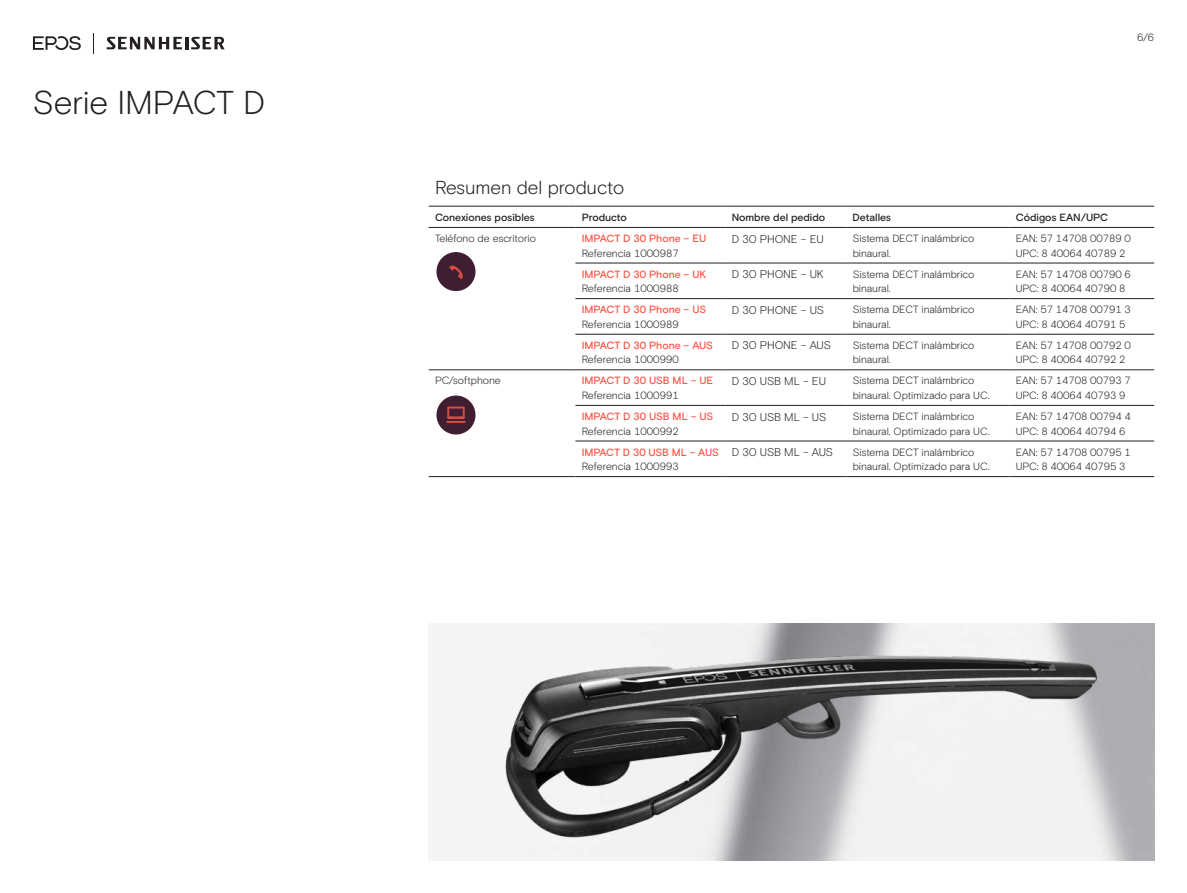
<style>
.page{position:relative;width:1187px;height:893px;background:#fff}
.page>*{position:absolute;margin:0;border:0;box-sizing:border-box;transform-origin:0 0}
.t1{font:300 33px "EPOS Basis";letter-spacing:-.01em;color:#231f20}
.t2{font:300 18.75px "EPOS Basis";letter-spacing:-.005em;color:#231f20}
.t3{font:300 11.25px "EPOS Basis";letter-spacing:-.015em;color:#231f20}
.t4{font:300 10.5px/14.7px "EPOS Basis";letter-spacing:-.01em;color:#231f20}
.t5{font:500 10.5px "EPOS Basis";letter-spacing:-.01em;color:#ff5549}
.t6{font:500 10.5px "EPOS Basis";color:#231f20}
</style>
<div class="page">
<img style="left:433px;top:629px;width:713px;height:226px">
<svg style="left:93px;top:33px;width:1px;height:20px"></svg>
<svg style="left:107px;top:37px;width:118px;height:12px"></svg>
<svg style="left:33px;top:36px;width:48px;height:14px"></svg>
<hr style="left:428px;top:476px;width:147px;height:1px;background:#231f20">
<hr style="left:725px;top:206px;width:121px;height:1px;background:#231f20">
<hr style="left:846px;top:206px;width:163px;height:1px;background:#231f20">
<hr style="left:1009px;top:206px;width:145px;height:1px;background:#231f20">
<hr style="left:428px;top:206px;width:147px;height:1px;background:#231f20">
<hr style="left:575px;top:206px;width:150px;height:1px;background:#231f20">
<hr style="left:575px;top:227px;width:150px;height:1px;background:#231f20">
<hr style="left:725px;top:227px;width:121px;height:1px;background:#231f20">
<hr style="left:846px;top:227px;width:163px;height:1px;background:#231f20">
<hr style="left:1009px;top:227px;width:145px;height:1px;background:#231f20">
<hr style="left:575px;top:263px;width:150px;height:1px;background:#231f20">
<hr style="left:725px;top:263px;width:121px;height:1px;background:#231f20">
<hr style="left:846px;top:263px;width:163px;height:1px;background:#231f20">
<hr style="left:1009px;top:263px;width:145px;height:1px;background:#231f20">
<hr style="left:575px;top:298px;width:150px;height:1px;background:#231f20">
<hr style="left:725px;top:298px;width:121px;height:1px;background:#231f20">
<hr style="left:846px;top:298px;width:163px;height:1px;background:#231f20">
<hr style="left:1009px;top:298px;width:145px;height:1px;background:#231f20">
<hr style="left:575px;top:334px;width:150px;height:1px;background:#231f20">
<hr style="left:725px;top:334px;width:121px;height:1px;background:#231f20">
<hr style="left:846px;top:334px;width:163px;height:1px;background:#231f20">
<hr style="left:1009px;top:334px;width:145px;height:1px;background:#231f20">
<hr style="left:575px;top:370px;width:150px;height:1px;background:#231f20">
<hr style="left:725px;top:370px;width:121px;height:1px;background:#231f20">
<hr style="left:846px;top:370px;width:163px;height:1px;background:#231f20">
<hr style="left:1009px;top:370px;width:145px;height:1px;background:#231f20">
<hr style="left:575px;top:405px;width:150px;height:1px;background:#231f20">
<hr style="left:725px;top:405px;width:121px;height:1px;background:#231f20">
<hr style="left:846px;top:405px;width:163px;height:1px;background:#231f20">
<hr style="left:1009px;top:405px;width:145px;height:1px;background:#231f20">
<hr style="left:575px;top:441px;width:150px;height:1px;background:#231f20">
<hr style="left:725px;top:441px;width:121px;height:1px;background:#231f20">
<hr style="left:846px;top:441px;width:163px;height:1px;background:#231f20">
<hr style="left:1009px;top:441px;width:145px;height:1px;background:#231f20">
<hr style="left:575px;top:476px;width:150px;height:1px;background:#231f20">
<hr style="left:725px;top:476px;width:121px;height:1px;background:#231f20">
<hr style="left:846px;top:476px;width:163px;height:1px;background:#231f20">
<hr style="left:1009px;top:476px;width:145px;height:1px;background:#231f20">
<hr style="left:428px;top:227px;width:147px;height:1px;background:#231f20">
<hr style="left:428px;top:370px;width:147px;height:1px;background:#231f20">
<div style="left:436px;top:252px;width:39px;height:39px;background:#3f1e31;border-radius:50%"></div>
<svg style="left:449px;top:265px;width:14px;height:14px"></svg>
<div style="left:436px;top:395px;width:39px;height:39px;background:#3f1e31;border-radius:50%"></div>
<svg style="left:446px;top:407px;width:19px;height:16px"></svg>
<h1 class="t1" style="left:33px;top:83px;width:234px">Serie IMPACT D</h1>
<p class="t4" style="left:1137px;top:30px;width:18px">6/6</p>
<h2 class="t2" style="left:435px;top:177px;width:190px">Resumen del producto</h2>
<p class="t6" style="left:435px;top:211px;width:101px">Conexiones posibles</p>
<p class="t6" style="left:581px;top:211px;width:46px">Producto</p>
<p class="t6" style="left:731px;top:211px;width:95px">Nombre del pedido</p>
<p class="t6" style="left:852px;top:211px;width:40px">Detalles</p>
<p class="t6" style="left:1015px;top:211px;width:94px">Códigos EAN/UPC</p>
<p class="t4" style="left:435px;top:231px;width:102px">Teléfono de escritorio</p>
<p class="t5" style="left:581px;top:232px;width:126px">IMPACT D 30 Phone – EU</p>
<p class="t4" style="left:581px;top:246px;width:99px">Referencia 1000987</p>
<p class="t3" style="left:731px;top:232px;width:94px">D 30 PHONE – EU</p>
<p class="t4" style="left:852px;top:231px;width:123px">Sistema DECT inalámbrico binaural.</p>
<p class="t4" style="left:1015px;top:231px;width:116px">EAN: 57 14708 00789 0<br>UPC: 8 40064 40789 2</p>
<p class="t5" style="left:581px;top:268px;width:126px">IMPACT D 30 Phone – UK</p>
<p class="t4" style="left:581px;top:281px;width:99px">Referencia 1000988</p>
<p class="t3" style="left:731px;top:268px;width:93px">D 30 PHONE – UK</p>
<p class="t4" style="left:852px;top:267px;width:123px">Sistema DECT inalámbrico binaural.</p>
<p class="t4" style="left:1015px;top:267px;width:116px">EAN: 57 14708 00790 6<br>UPC: 8 40064 40790 8</p>
<p class="t5" style="left:581px;top:303px;width:126px">IMPACT D 30 Phone – US</p>
<p class="t4" style="left:581px;top:317px;width:99px">Referencia 1000989</p>
<p class="t3" style="left:731px;top:303px;width:94px">D 30 PHONE – US</p>
<p class="t4" style="left:852px;top:302px;width:123px">Sistema DECT inalámbrico binaural.</p>
<p class="t4" style="left:1015px;top:302px;width:116px">EAN: 57 14708 00791 3<br>UPC: 8 40064 40791 5</p>
<p class="t5" style="left:581px;top:339px;width:133px">IMPACT D 30 Phone – AUS</p>
<p class="t4" style="left:581px;top:353px;width:99px">Referencia 1000990</p>
<p class="t3" style="left:731px;top:339px;width:101px">D 30 PHONE – AUS</p>
<p class="t4" style="left:852px;top:338px;width:123px">Sistema DECT inalámbrico binaural.</p>
<p class="t4" style="left:1015px;top:338px;width:116px">EAN: 57 14708 00792 0<br>UPC: 8 40064 40792 2</p>
<p class="t4" style="left:435px;top:373px;width:67px">PC/softphone</p>
<p class="t5" style="left:581px;top:375px;width:133px">IMPACT D 30 USB ML – UE</p>
<p class="t4" style="left:581px;top:388px;width:99px">Referencia 1000991</p>
<p class="t3" style="left:731px;top:374px;width:96px">D 30 USB ML – EU</p>
<p class="t4" style="left:852px;top:373px;width:138px">Sistema DECT inalámbrico binaural. Optimizado para UC.</p>
<p class="t4" style="left:1015px;top:373px;width:116px">EAN: 57 14708 00793 7<br>UPC: 8 40064 40793 9</p>
<p class="t5" style="left:581px;top:410px;width:133px">IMPACT D 30 USB ML – US</p>
<p class="t4" style="left:581px;top:424px;width:99px">Referencia 1000992</p>
<p class="t3" style="left:731px;top:410px;width:96px">D 30 USB ML – US</p>
<p class="t4" style="left:852px;top:409px;width:138px">Sistema DECT inalámbrico binaural. Optimizado para UC.</p>
<p class="t4" style="left:1015px;top:409px;width:116px">EAN: 57 14708 00794 4<br>UPC: 8 40064 40794 6</p>
<p class="t5" style="left:581px;top:446px;width:139px">IMPACT D 30 USB ML – AUS</p>
<p class="t4" style="left:581px;top:459px;width:99px">Referencia 1000993</p>
<p class="t3" style="left:731px;top:446px;width:103px">D 30 USB ML – AUS</p>
<p class="t4" style="left:852px;top:445px;width:138px">Sistema DECT inalámbrico binaural. Optimizado para UC.</p>
<p class="t4" style="left:1015px;top:445px;width:116px">EAN: 57 14708 00795 1<br>UPC: 8 40064 40795 3</p>
</div>
